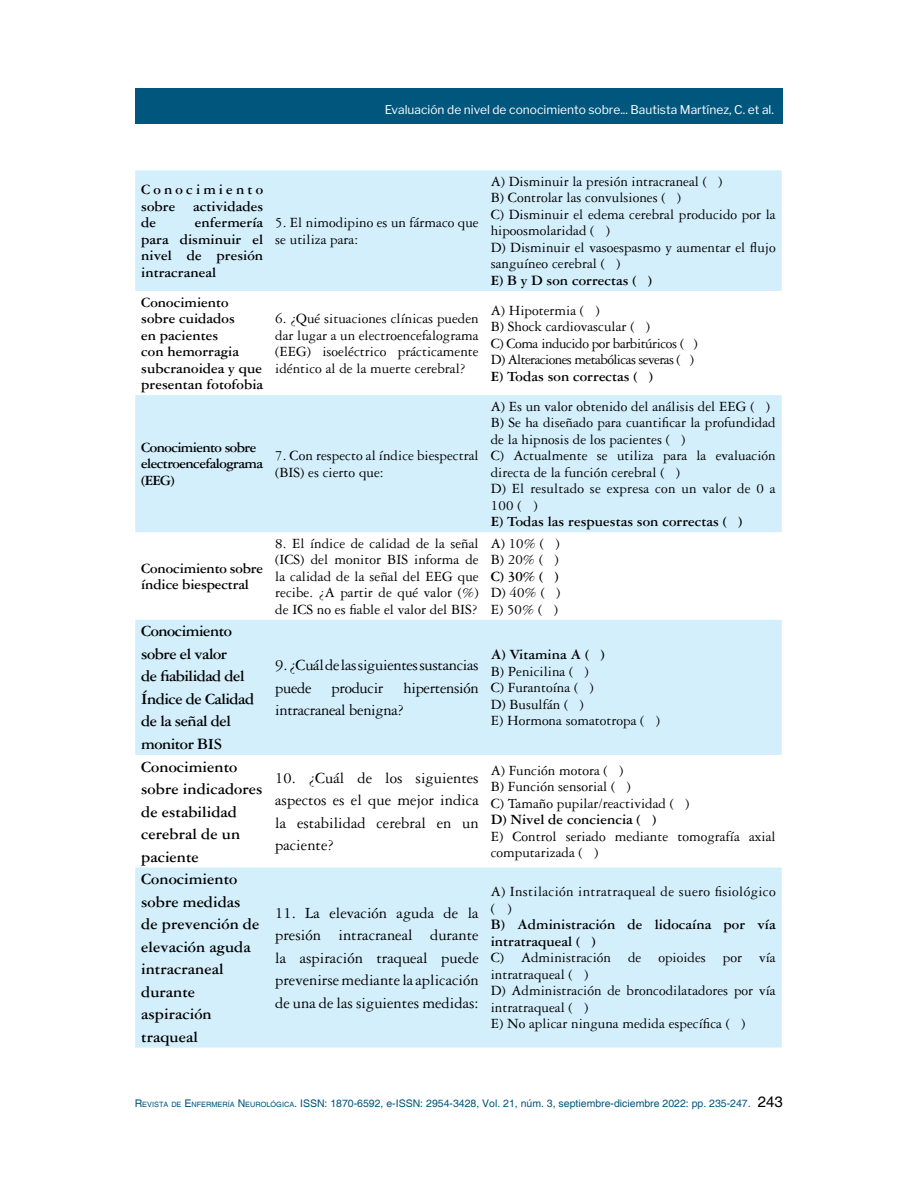
<style>
.page{position:relative;width:918px;height:1188px;background:#fff}
.page>*{position:absolute;margin:0;border:0;box-sizing:border-box;transform-origin:0 0}
.t1{font:16.5px/22.5px "Garamond 3 LT Std";color:#000;text-align:justify}
.t2{font:700 16.5px/22.5px "Garamond 3 LT Std";color:#000}
.t3{font:700 16.5px/22.5px "Garamond 3 LT Std";letter-spacing:-.03em;color:#000}
.t4{font:15px/16.5px "Garamond 3 LT Std";color:#000}
.t5{font:700 15px/16.5px "Garamond 3 LT Std";color:#000}
.t6{font:15px/16.5px "Garamond 3 LT Std";letter-spacing:-.03em;color:#000}
.t7{font:15px/16.5px "Garamond 3 LT Std";letter-spacing:.02em;color:#000}
.t8{font:700 15px/16.5px "Garamond 3 LT Std";letter-spacing:-.04em;color:#000}
.t9{font:15px "Helvetica";color:#000}
.t10{font:12px "Libre Franklin";color:#fff}
.t11{font:10.5px "Helvetica";color:#00567d}
.s1{font-style:inherit}
.s2{font-size:7.35px}
</style>
<div class="page">
<div style="left:135px;top:89px;width:648px;height:35px;background:#00567d"></div>
<div style="left:135px;top:170px;width:647px;height:121px;background:#d4effc"></div>
<svg style="left:135px;top:395px;width:647px;height:653px;fill:#d4effc"></svg>
<p class="t10" style="left:385px;top:102px;width:391px">Evaluación de nivel de conocimiento sobre... Bautista Martínez, C. et al.</p>
<p class="t5" style="left:141px;top:181px;width:124px;text-align:justify">Conocimiento sobre actividades de</p>
<p class="t5" style="left:141px;top:214px;width:124px;text-align:justify;text-indent:54px">enfermería para disminuir el nivel de presión intracraneal</p>
<p class="t4" style="left:275px;top:215px;width:205px">5. El nimodipino es un fármaco que se utiliza para:</p>
<p class="t4" style="left:491px;top:173px;width:286px">A) Disminuir la presión intracraneal ( )<br>B) Controlar las convulsiones ( )<br>C) Disminuir el edema cerebral producido por la hipoosmolaridad ( )<br>D) Disminuir el vasoespasmo y aumentar el flujo sanguíneo cerebral ( )</p>
<p class="t5" style="left:491px;top:272px;width:163px">E) B y D son correctas ( )</p>
<p class="t5" style="left:141px;top:294px;width:124px">Conocimiento sobre cuidados<br>en pacientes<br>con hemorragia subcranoidea y que presentan fotofobia</p>
<p class="t4" style="left:275px;top:310px;width:205px;text-align:justify">6. ¿Qué situaciones clínicas pueden dar lugar a un electroencefalograma (EEG) isoeléctrico prácticamente idéntico al de la muerte cerebral?</p>
<p class="t6" style="left:491px;top:302px;width:209px">A) Hipotermia ( )<br>B) Shock cardiovascular ( )<br>C) Coma inducido por barbitúricos ( )<br>D) Alteraciones metabólicas severas ( )</p>
<p class="t5" style="left:491px;top:368px;width:164px">E) Todas son correctas ( )</p>
<p class="t8" style="left:141px;top:439px;width:123px">Conocimiento sobre electroencefalograma (EEG)</p>
<p class="t4" style="left:275px;top:448px;width:205px">7. Con respecto al índice biespectral (BIS) es cierto que:</p>
<p class="t4" style="left:491px;top:398px;width:287px">A) Es un valor obtenido del análisis del EEG ( )<br>B) Se ha diseñado para cuantificar la profundidad de la hipnosis de los pacientes ( )<br>C) Actualmente se utiliza para la evaluación directa de la función cerebral ( )<br>D) El resultado se expresa con un valor de 0 a 100 ( )</p>
<p class="t5" style="left:491px;top:513px;width:253px">E) Todas las respuestas son correctas ( )</p>
<p class="t5" style="left:141px;top:560px;width:124px">Conocimiento sobre índice biespectral</p>
<p class="t3" style="left:141px;top:620px;width:115px">Conocimiento sobre el valor<br>de fiabilidad del<br>Índice de Calidad de la señal del monitor BIS</p>
<p class="t4" style="left:275px;top:535px;width:205px;text-align:justify">8. El índice de calidad de la señal (ICS) del monitor BIS informa de la calidad de la señal del EEG que recibe. ¿A partir de qué valor (%) de ICS no es fiable el valor del BIS?</p>
<p class="t4" style="left:491px;top:535px;width:70px">A) 10% ( )<br>B) 20% ( )</p>
<p class="t5" style="left:491px;top:568px;width:69px">C) 30% ( )</p>
<p class="t4" style="left:491px;top:585px;width:71px">D) 40% ( )<br>E) 50% ( )</p>
<p class="t1" style="left:275px;top:654px;width:205px">9. ¿Cuál de las siguientes sustancias puede producir hipertensión intracraneal benigna?</p>
<p class="t5" style="left:491px;top:646px;width:115px">A) Vitamina A ( )</p>
<p class="t4" style="left:491px;top:663px;width:171px">B) Penicilina ( )<br>C) Furantoína ( )<br>D) Busulfán ( )<br>E) Hormona somatotropa ( )</p>
<p class="t2" style="left:141px;top:755px;width:123px">Conocimiento sobre indicadores de estabilidad cerebral de un paciente</p>
<p class="t1" style="left:275px;top:767px;width:205px">10. ¿Cuál de los siguientes aspectos es el que mejor indica la estabilidad cerebral en un paciente?</p>
<p class="t4" style="left:491px;top:762px;width:200px">A) Función motora ( )<br>B) Función sensorial ( )<br>C) Tamaño pupilar/reactividad ( )</p>
<p class="t5" style="left:491px;top:811px;width:167px">D) Nivel de conciencia ( )</p>
<p class="t4" style="left:491px;top:828px;width:286px">E) Control seriado mediante tomografía axial computarizada ( )</p>
<p class="t2" style="left:141px;top:868px;width:120px">Conocimiento sobre medidas de prevención de elevación aguda intracraneal durante aspiración traqueal</p>
<p class="t1" style="left:275px;top:902px;width:205px">11. La elevación aguda de la presión intracraneal durante la aspiración traqueal puede prevenirse mediante la aplicación de una de las siguientes medidas:</p>
<p class="t7" style="left:491px;top:884px;width:286px">A) Instilación intratraqueal de suero fisiológico ( )</p>
<p class="t5" style="left:491px;top:917px;width:286px">B) Administración de lidocaína por vía intratraqueal ( )</p>
<p class="t4" style="left:491px;top:950px;width:286px">C) Administración de opioides por vía intratraqueal ( )<br>D) Administración de broncodilatadores por vía intratraqueal ( )<br>E) No aplicar ninguna medida específica ( )</p>
<p class="t11" style="left:135px;top:1098px;width:617px"><span class="s1">R</span><span class="s2">EVISTA DE</span> <span class="s1">E</span> <span class="s2">NFERMERÍA</span> <span class="s1">N</span> <span class="s2">EUROLÓGICA</span>. ISSN: 1870-6592, e-ISSN: 2954-3428, Vol. 21, núm. 3, septiembre-diciembre 2022: pp. 235-247.</p>
<p class="t9" style="left:758px;top:1093px;width:27px">243</p>
</div>
